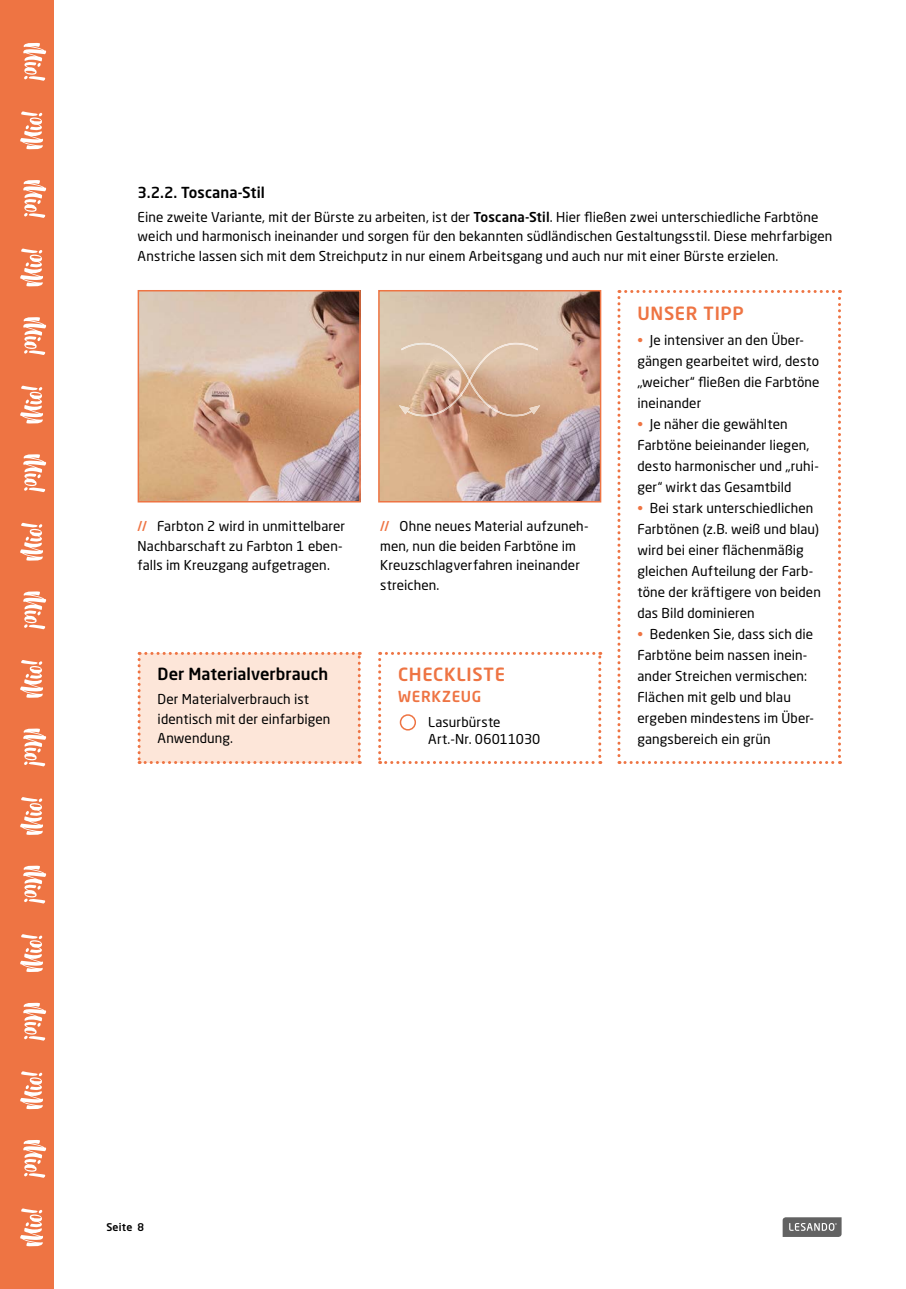
<style>
.page{position:relative;width:906px;height:1289px;background:#fff}
.page>*{position:absolute;margin:0;border:0;box-sizing:border-box;transform-origin:0 0}
.t1{font:500 18px "Neo Sans Pro";letter-spacing:.035em;color:#ee7443}
.t2{font:500 16.5px "Neo Sans Pro";color:#000}
.t3{font:500 15px "Neo Sans Pro";letter-spacing:.005em;color:#000}
.t4{font:500 15px "Neo Sans Pro";letter-spacing:.045em;color:#ee7443}
.t5{font:13.5px/21px "Neo Sans Pro";letter-spacing:.005em;color:#000}
.t6{font:500 10.5px "Neo Sans Pro";letter-spacing:.02em;color:#000}
.s1{font-weight:500}
.s2{font-weight:500;color:#ee7443}
.s3{color:#ee7443}
</style>
<div class="page">
<div style="left:0;top:0;width:54px;height:1288px;background:#ee7443"></div>
<svg style="left:23px;top:180px;width:23px;height:38px"></svg>
<svg style="left:23px;top:42px;width:23px;height:39px"></svg>
<svg style="left:20px;top:797px;width:23px;height:38px"></svg>
<svg style="left:20px;top:1071px;width:23px;height:39px"></svg>
<svg style="left:20px;top:1208px;width:23px;height:39px"></svg>
<svg style="left:23px;top:317px;width:23px;height:38px"></svg>
<svg style="left:20px;top:660px;width:23px;height:38px"></svg>
<svg style="left:20px;top:934px;width:23px;height:38px"></svg>
<svg style="left:23px;top:454px;width:23px;height:38px"></svg>
<svg style="left:20px;top:522px;width:23px;height:39px"></svg>
<svg style="left:23px;top:591px;width:23px;height:38px"></svg>
<svg style="left:23px;top:865px;width:23px;height:38px"></svg>
<svg style="left:20px;top:385px;width:23px;height:39px"></svg>
<svg style="left:23px;top:728px;width:23px;height:38px"></svg>
<svg style="left:23px;top:1002px;width:23px;height:38px"></svg>
<svg style="left:23px;top:1140px;width:23px;height:37px"></svg>
<svg style="left:20px;top:248px;width:23px;height:39px"></svg>
<svg style="left:20px;top:111px;width:23px;height:39px"></svg>
<svg style="left:782px;top:1217px;width:59px;height:19px"></svg>
<img style="left:141px;top:293px;width:217px;height:206px">
<div style="left:138px;top:290px;width:223px;height:212px;border:2px solid #ee7443"></div>
<img style="left:381px;top:293px;width:217px;height:206px">
<div style="left:378px;top:290px;width:223px;height:212px;border:2px solid #ee7443"></div>
<div style="left:138px;top:652px;width:223px;height:112px;background:#fde6d9"></div>
<svg style="left:378px;top:652px;width:223px;height:112px"></svg>
<svg style="left:617px;top:290px;width:224px;height:474px"></svg>
<img style="left:401px;top:343px;width:6px;height:73px">
<svg style="left:538px;top:405px;width:2px;height:9px"></svg>
<img style="left:407px;top:343px;width:131px;height:73px">
<svg style="left:399px;top:405px;width:11px;height:9px"></svg>
<p class="t3" style="left:138px;top:183px;width:129px">3.2.2. Toscana-Stil</p>
<p class="t5" style="left:138px;top:207px;width:696px;line-height:19.5px">Eine zweite Variante, mit der Bürste zu arbeiten, ist der <span class="s1">Toscana-Stil</span>. Hier fließen zwei unterschiedliche Farbtöne weich und harmonisch ineinander und sorgen für den bekannten südländischen Gestaltungsstil. Diese mehrfarbigen<br>Anstriche lassen sich mit dem Streichputz in nur einem Arbeitsgang und auch nur mit einer Bürste erzielen.</p>
<p class="t5" style="left:138px;top:516px;width:209px;line-height:19.5px"><span class="s2">//</span> Farbton 2 wird in unmittelbarer<br>Nachbarschaft zu Farbton 1 eben&shy;falls im Kreuzgang aufgetragen.</p>
<p class="t5" style="left:380px;top:516px;width:210px;line-height:19.5px"><span class="s2">//</span> Ohne neues Material aufzuneh&shy;men, nun die beiden Farbtöne im<br>Kreuzschlagverfahren ineinander streichen.</p>
<p class="t2" style="left:158px;top:663px;width:172px">Der Materialverbrauch</p>
<p class="t5" style="left:158px;top:689px;width:174px;line-height:19.5px">Der Materialverbrauch ist identisch mit der einfarbigen<br>Anwendung.</p>
<h1 class="t1" style="left:398px;top:663px;width:108px">CHECKLISTE</h1>
<p class="t4" style="left:398px;top:687px;width:85px">WERKZEUG</p>
<p class="t5" style="left:428px;top:714px;width:114px;line-height:16.5px">Lasurbürste<br>Art.-Nr. 06011030</p>
<h1 class="t1" style="left:637px;top:301px;width:108px">UNSER TIPP</h1>
<p class="t5" style="left:637px;top:329px;width:183px"><span class="s3">•</span> Je intensiver an den Über&shy;gängen gearbeitet wird, desto „weicher“ fließen die Farbtöne ineinander</p>
<p class="t5" style="left:637px;top:413px;width:183px"><span class="s3">•</span> Je näher die gewählten<br>Farbtöne beieinander liegen, desto harmonischer und „ruhi&shy;ger“ wirkt das Gesamtbild</p>
<p class="t5" style="left:637px;top:497px;width:185px"><span class="s3">•</span> Bei stark unterschiedlichen<br>Farbtönen (z.B. weiß und blau) wird bei einer flächenmäßig gleichen Aufteilung der Farb&shy;töne der kräftigere von beiden das Bild dominieren</p>
<p class="t5" style="left:637px;top:623px;width:178px"><span class="s3">•</span> Bedenken Sie, dass sich die<br>Farbtöne beim nassen inein&shy;ander Streichen vermischen:<br>Flächen mit gelb und blau ergeben mindestens im Über&shy;gangsbereich ein grün</p>
<p class="t6" style="left:106px;top:1220px;width:39px">Seite 8</p>
</div>
